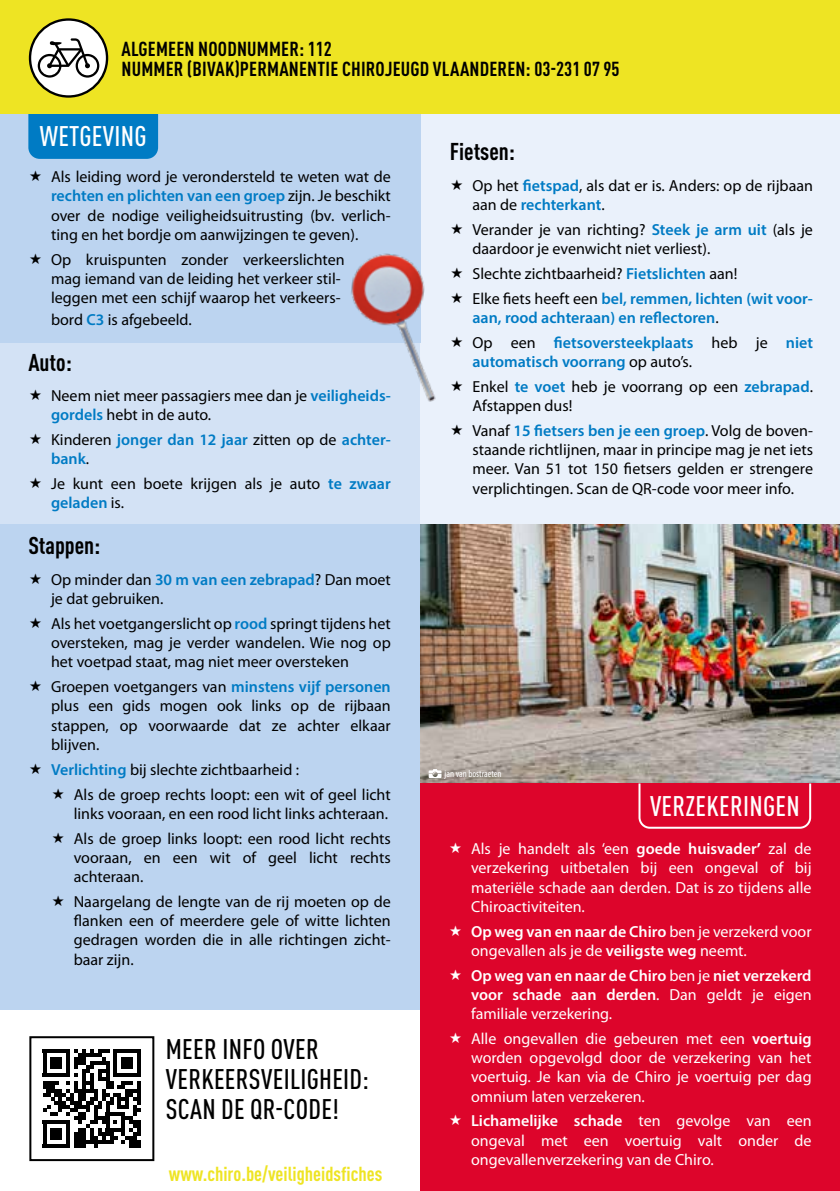
<style>
.page{position:relative;width:840px;height:1191px;background:#fff}
.page>*{position:absolute;margin:0;border:0;box-sizing:border-box;transform-origin:0 0}
.t1{font:500 condensed 28px/30px "DINOT";letter-spacing:.01em;color:#000}
.t2{font:500 condensed 28px "DINOT";letter-spacing:.01em;color:#fff}
.t3{font:700 condensed 24px "DINOT";color:#000}
.t4{font:700 condensed 20px/20px "DINOT";letter-spacing:.01em;color:#000}
.t5{font:700 condensed 20px "DINOT";color:#eee423}
.t6{font:16px/19.2px "Myriad Pro";color:#000}
.t7{font:16px/19.2px "Myriad Pro";color:#fff;text-align:justify}
.t8{font:600 16px/24.8px "Myriad Pro";color:#007bc4}
.t9{font:600 16px/19.2px "Myriad Pro";color:#fff;text-align:justify}
.t10{font:condensed 10px "Myriad Pro";color:#fff}
.s1{font-weight:600;color:#007bc4}
.s2{font-weight:400;color:#000}
.s3{font-weight:600}
.s4{font-weight:700}
.s5{font-weight:400}
</style>
<div class="page">
<div style="left:0;top:523px;width:420px;height:486px;background:#bcd4f0"></div>
<div style="left:0;top:342px;width:420px;height:181px;background:#d3e2f5"></div>
<img style="left:420px;top:523px;width:419px;height:260px">
<div style="left:420px;top:113px;width:419px;height:410px;background:#eaf1fb"></div>
<div style="left:0;top:113px;width:420px;height:229px;background:#bcd4f0"></div>
<div style="left:28px;top:114px;width:130px;height:45px;background:#007bc4"></div>
<div style="left:0;top:0;width:839px;height:113px;background:#eee423"></div>
<div style="left:30px;top:20px;width:77px;height:76px;background:#fff;border-radius:50%"></div>
<div style="left:29px;top:18px;width:79px;height:80px;border:2px solid #000;border-radius:50%"></div>
<svg style="left:38px;top:38px;width:61px;height:40px"></svg>
<div style="left:420px;top:783px;width:419px;height:408px;background:#dd052b"></div>
<svg style="left:43px;top:1049px;width:98px;height:98px"></svg>
<svg style="left:43px;top:1143px;width:27px;height:4px"></svg>
<div style="left:50px;top:1128px;width:12px;height:12px;background:#000"></div>
<div style="left:29px;top:1036px;width:125px;height:125px;border:2px solid #000"></div>
<img style="left:335px;top:240px;width:101px;height:162px">
<svg style="left:637px;top:781px;width:174px;height:48px"></svg>
<svg style="left:428px;top:769px;width:13px;height:9px"></svg>
<p class="t4" style="left:121px;top:38px;width:499px">ALGEMEEN NOODNUMMER: 112<br>NUMMER (BIVAK)PERMANENTIE CHIROJEUGD VLAANDEREN: 03-231 07 95</p>
<h1 class="t2" style="left:40px;top:120px;width:108px">WETGEVING</h1>
<p class="t6" style="left:51px;top:168px;width:341px;text-align:justify">Als leiding word je verondersteld te weten wat de <span class="s1">rechten en plichten van een groep</span> zijn. Je beschikt over de nodige veiligheidsuitrusting (bv. verlich&shy;ting en het bordje om aanwijzingen te geven).</p>
<p class="t6" style="left:51px;top:250px;width:295px">Op kruispunten zonder verkeerslichten mag iemand van de leiding het verkeer stil&shy;leggen met een schijf waarop het verkeers-</p>
<p class="t6" style="left:51px;top:310px;width:142px">bord <span class="s1">C3</span> is afgebeeld.</p>
<h2 class="t3" style="left:28px;top:347px;width:45px">Auto:</h2>
<p class="t6" style="left:51px;top:386px;width:341px">Neem niet meer passagiers mee dan je <span class="s1">veiligheids&shy;gordels</span> hebt in de auto.</p>
<p class="t8" style="left:51px;top:430px;width:341px;line-height:19.2px"><span class="s2">Kinderen</span> jonger dan 12 jaar <span class="s2">zitten op de</span> achter&shy;bank<span class="s2">.</span></p>
<p class="t6" style="left:51px;top:474px;width:341px">Je kunt een boete krijgen als je auto <span class="s1">te zwaar geladen</span> is.</p>
<h2 class="t3" style="left:28px;top:531px;width:73px">Stappen:</h2>
<p class="t6" style="left:51px;top:570px;width:341px">Op minder dan <span class="s1">30 m van een zebrapad</span>? Dan moet je dat gebruiken.</p>
<p class="t6" style="left:51px;top:614px;width:341px;text-align:justify">Als het voetgangerslicht op <span class="s1">rood</span> springt tijdens het oversteken, mag je verder wandelen. Wie nog op het voetpad staat, mag niet meer oversteken</p>
<p class="t6" style="left:51px;top:677px;width:341px;text-align:justify">Groepen voetgangers van <span class="s1">minstens vijf personen </span>plus een gids mogen ook links op de rijbaan stappen, op voorwaarde dat ze achter elkaar blijven.</p>
<p class="t6" style="left:74px;top:757px;width:318px;line-height:24.8px;text-indent:-23px"><span class="s1">Verlichting</span> bij slechte zichtbaarheid :<br>Als de groep rechts loopt: een wit of geel licht</p>
<p class="t6" style="left:74px;top:801px;width:318px;line-height:24.8px">links vooraan, en een rood licht links achteraan.<br>Als de groep links loopt: een rood licht rechts</p>
<p class="t6" style="left:74px;top:848px;width:318px">vooraan, en een wit of geel licht rechts achteraan.</p>
<p class="t6" style="left:74px;top:892px;width:318px;text-align:justify">Naargelang de lengte van de rij moeten op de flanken een of meerdere gele of witte lichten gedragen worden die in alle richtingen zicht&shy;baar zijn.</p>
<h1 class="t1" style="left:166px;top:1034px;width:205px">MEER INFO OVER<br>VERKEERSVEILIGHEID:<br>SCAN DE QR-CODE!</h1>
<p class="t5" style="left:169px;top:1161px;width:215px">www.chiro.be/veiligheidsfiches</p>
<h2 class="t3" style="left:449px;top:137px;width:67px">Fietsen:</h2>
<p class="t6" style="left:472px;top:176px;width:342px">Op het <span class="s1">fietspad</span>, als dat er is. Anders: op de rijbaan aan de <span class="s1">rechterkant</span>.</p>
<p class="t6" style="left:472px;top:220px;width:342px">Verander je van richting? <span class="s1">Steek je arm uit</span> (als je daardoor je evenwicht niet verliest).</p>
<p class="t6" style="left:472px;top:261px;width:342px;line-height:24.8px">Slechte zichtbaarheid? <span class="s1">Fietslichten</span> aan!<br>Elke fiets heeft een <span class="s1">bel, remmen, lichten (wit voor-</span></p>
<p class="t8" style="left:472px;top:305px;width:342px">aan, rood achteraan) en reflectoren<span class="s2">.<br>Op een</span> fietsoversteekplaats <span class="s2">heb je</span> niet</p>
<p class="t8" style="left:472px;top:349px;width:342px">automatisch voorrang <span class="s2">op auto’s.<br>Enkel</span> te voet <span class="s2">heb je voorrang op een</span> zebrapad<span class="s2">.</span></p>
<p class="t6" style="left:472px;top:393px;width:342px;line-height:24.8px">Afstappen dus!<br>Vanaf <span class="s1">15 fietsers ben je een groep</span>. Volg de boven-</p>
<p class="t6" style="left:472px;top:440px;width:342px;text-align:justify">staande richtlijnen, maar in principe mag je net iets meer. Van 51 tot 150 fietsers gelden er strengere verplichtingen. Scan de QR-code voor meer info.</p>
<p class="t10" style="left:444px;top:767px;width:58px">jan van bostraeten</p>
<h1 class="t2" style="left:649px;top:789px;width:151px">VERZEKERINGEN</h1>
<p class="t7" style="left:471px;top:839px;width:342px">Als je handelt als ‘een <span class="s3">goede huisvader</span><span class="s4">’</span> zal de verzekering uitbetalen bij een ongeval of bij materiële schade aan derden. Dat is zo tijdens alle Chiroactiviteiten.</p>
<p class="t7" style="left:471px;top:922px;width:342px"><span class="s3">Op weg van en naar de Chiro</span> ben je verzekerd voor ongevallen als je de <span class="s3">veiligste weg</span> neemt.</p>
<p class="t9" style="left:471px;top:965px;width:342px">Op weg van en naar de Chiro <span class="s5">ben je</span> niet verzekerd voor schade aan derden<span class="s5">. Dan geldt je eigen familiale verzekering.</span></p>
<p class="t7" style="left:471px;top:1029px;width:342px">Alle ongevallen die gebeuren met een <span class="s3">voertuig </span>worden opgevolgd door de verzekering van het voertuig. Je kan via de Chiro je voertuig per dag omnium laten verzekeren.</p>
<p class="t7" style="left:471px;top:1111px;width:342px"><span class="s3">Lichamelijke schade</span> ten gevolge van een ongeval met een voertuig valt onder de ongevallenverzekering van de Chiro.</p>
</div>
